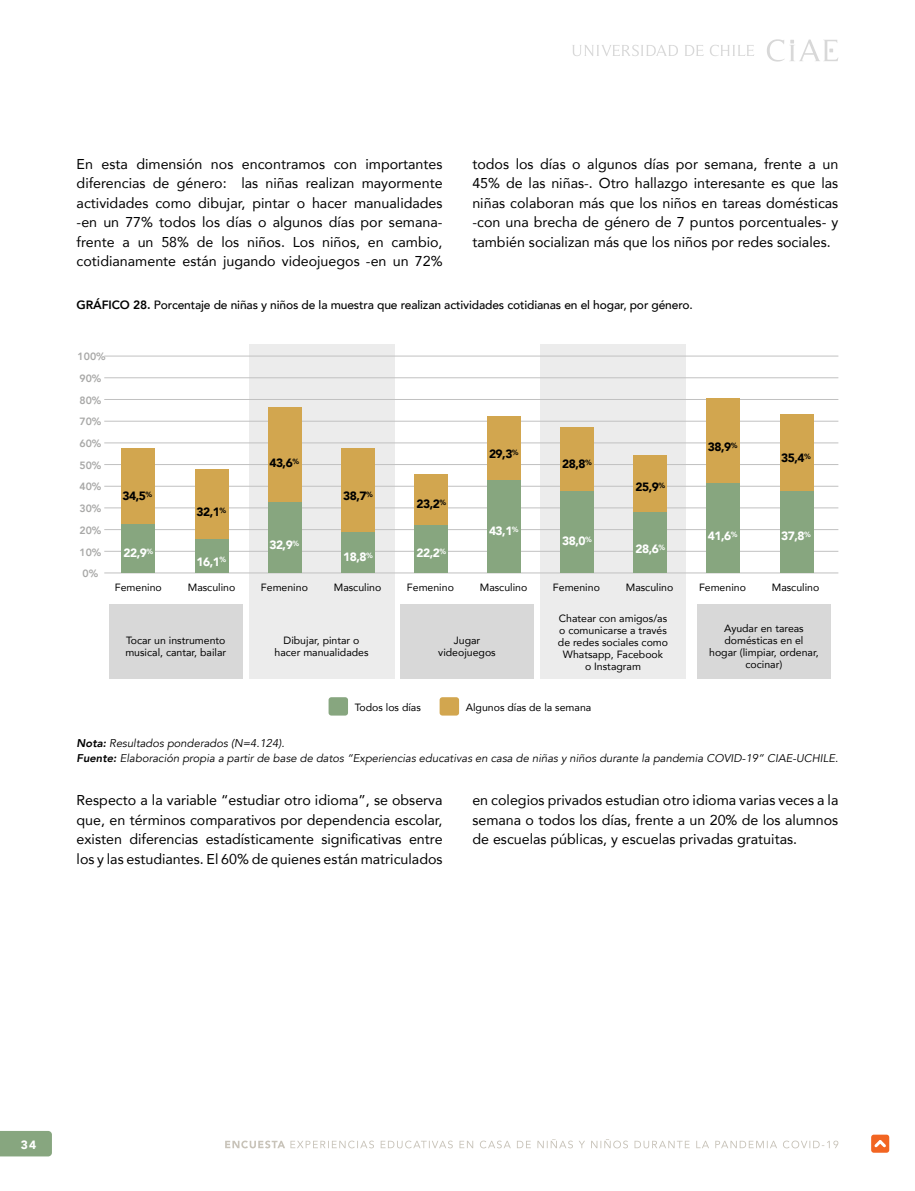
<style>
.page{position:relative;width:915px;height:1191px;background:#fff}
.page>*{position:absolute;margin:0;border:0;box-sizing:border-box;transform-origin:0 0}
.t1{font:14.25px/19.5px "Avenir";color:#000;text-align:justify}
.t2{font:500 12px "Avenir";letter-spacing:-.01em;color:#000}
.t3{font:900 12px "Avenir";letter-spacing:-.04em;color:#fff}
.t4{font:900 12px "Avenir";letter-spacing:-.04em;color:#000}
.t5{font:italic 11.25px/15px "Avenir";color:#000}
.t6{font:10.5px/12px "Avenir";color:#000;text-align:center}
.t7{font:800 10.5px/21.8px "Avenir";color:#a8a8a7}
.s1{font-weight:800}
</style>
<div class="page">
<svg style="left:0;top:1131px;width:52px;height:25px"></svg>
<svg style="left:767px;top:39px;width:71px;height:23px"></svg>
<svg style="left:225px;top:1139px;width:613px;height:9px"></svg>
<svg style="left:572px;top:45px;width:105px;height:11px"></svg>
<svg style="left:685px;top:45px;width:18px;height:11px"></svg>
<svg style="left:710px;top:45px;width:44px;height:11px"></svg>
<div style="left:328px;top:697px;width:20px;height:18px;background:#87a67f;border-radius:3px"></div>
<div style="left:439px;top:697px;width:20px;height:18px;background:#d2a64f;border-radius:3px"></div>
<div style="left:249px;top:344px;width:145px;height:335px;background:#ececec"></div>
<div style="left:540px;top:344px;width:145px;height:335px;background:#ececec"></div>
<hr style="left:104px;top:572px;width:734px;height:1px;background:#c1c1c1">
<hr style="left:104px;top:529px;width:734px;height:1px;background:#c1c1c1">
<hr style="left:104px;top:507px;width:734px;height:1px;background:#c1c1c1">
<hr style="left:104px;top:551px;width:734px;height:1px;background:#c1c1c1">
<hr style="left:104px;top:486px;width:734px;height:1px;background:#c1c1c1">
<hr style="left:104px;top:464px;width:734px;height:1px;background:#c1c1c1">
<hr style="left:104px;top:442px;width:734px;height:1px;background:#c1c1c1">
<hr style="left:104px;top:356px;width:734px;height:1px;background:#c1c1c1">
<hr style="left:104px;top:377px;width:734px;height:1px;background:#c1c1c1">
<hr style="left:104px;top:399px;width:734px;height:1px;background:#c1c1c1">
<hr style="left:104px;top:421px;width:734px;height:1px;background:#c1c1c1">
<div style="left:121px;top:523px;width:34px;height:50px;background:#87a67f"></div>
<div style="left:121px;top:448px;width:34px;height:75px;background:#d2a64f"></div>
<div style="left:194px;top:539px;width:34px;height:34px;background:#87a67f"></div>
<div style="left:194px;top:469px;width:34px;height:70px;background:#d2a64f"></div>
<div style="left:268px;top:502px;width:33px;height:71px;background:#87a67f"></div>
<div style="left:268px;top:407px;width:33px;height:95px;background:#d2a64f"></div>
<div style="left:341px;top:531px;width:33px;height:42px;background:#87a67f"></div>
<div style="left:341px;top:448px;width:33px;height:84px;background:#d2a64f"></div>
<div style="left:414px;top:525px;width:33px;height:48px;background:#87a67f"></div>
<div style="left:414px;top:474px;width:33px;height:51px;background:#d2a64f"></div>
<div style="left:487px;top:479px;width:33px;height:94px;background:#87a67f"></div>
<div style="left:487px;top:416px;width:33px;height:63px;background:#d2a64f"></div>
<div style="left:560px;top:490px;width:34px;height:83px;background:#87a67f"></div>
<div style="left:560px;top:427px;width:34px;height:63px;background:#d2a64f"></div>
<div style="left:633px;top:506px;width:34px;height:67px;background:#87a67f"></div>
<div style="left:633px;top:455px;width:34px;height:56px;background:#d2a64f"></div>
<div style="left:706px;top:482px;width:34px;height:91px;background:#87a67f"></div>
<div style="left:706px;top:398px;width:34px;height:84px;background:#d2a64f"></div>
<div style="left:779px;top:490px;width:34px;height:83px;background:#87a67f"></div>
<div style="left:779px;top:414px;width:34px;height:76px;background:#d2a64f"></div>
<div style="left:109px;top:604px;width:133px;height:75px;background:#d8d8d8"></div>
<div style="left:400px;top:604px;width:133px;height:75px;background:#d8d8d8"></div>
<div style="left:697px;top:604px;width:133px;height:75px;background:#d8d8d8"></div>
<div style="left:870px;top:1134px;width:18px;height:18px;background:#f26522;border-radius:3px"></div>
<svg style="left:871px;top:1137px;width:15px;height:13px"></svg>
<p class="t1" style="left:77px;top:154px;width:367px">En esta dimensión nos encontramos con importantes diferencias de género: las niñas realizan mayormente actividades como dibujar, pintar o hacer manualidades -en un 77% todos los días o algunos días por semana&shy;frente a un 58% de los niños. Los niños, en cambio, cotidianamente están jugando videojuegos -en un 72%</p>
<p class="t1" style="left:472px;top:154px;width:367px">todos los días o algunos días por semana, frente a un 45% de las niñas-. Otro hallazgo interesante es que las niñas colaboran más que los niños en tareas domésticas -con una brecha de género de 7 puntos porcentuales- y también socializan más que los niños por redes sociales.</p>
<p class="t2" style="left:77px;top:295px;width:617px"><span class="s1">GRÁFICO 28.</span> Porcentaje de niñas y niños de la muestra que realizan actividades cotidianas en el hogar, por género.</p>
<p class="t7" style="left:78px;top:346px;width:30px">100%<br>90%<br>80%<br>70%</p>
<p class="t7" style="left:79px;top:432px;width:23px">60%</p>
<p class="t7" style="left:79px;top:454px;width:23px">50%</p>
<p class="t4" style="left:269px;top:452px;width:31px">43,6<sup>%</sup></p>
<p class="t4" style="left:489px;top:444px;width:31px">29,3<sup>%</sup></p>
<p class="t4" style="left:562px;top:453px;width:31px">28,8<sup>%</sup></p>
<p class="t4" style="left:707px;top:436px;width:31px">38,9<sup>%</sup></p>
<p class="t4" style="left:781px;top:448px;width:31px">35,4<sup>%</sup></p>
<p class="t7" style="left:79px;top:476px;width:23px">40%</p>
<p class="t7" style="left:79px;top:497px;width:23px">30%</p>
<p class="t7" style="left:79px;top:541px;width:23px">10%</p>
<p class="t7" style="left:79px;top:519px;width:23px">20%</p>
<p class="t4" style="left:122px;top:485px;width:31px">34,5<sup>%</sup></p>
<p class="t3" style="left:123px;top:542px;width:31px">22,9<sup>%</sup></p>
<p class="t4" style="left:196px;top:501px;width:31px">32,1<sup>%</sup></p>
<p class="t3" style="left:196px;top:551px;width:31px">16,1<sup>%</sup></p>
<p class="t3" style="left:269px;top:534px;width:31px">32,9<sup>%</sup></p>
<p class="t4" style="left:343px;top:485px;width:31px">38,7<sup>%</sup></p>
<p class="t4" style="left:416px;top:493px;width:31px">23,2<sup>%</sup></p>
<p class="t3" style="left:343px;top:547px;width:31px">18,8<sup>%</sup></p>
<p class="t3" style="left:416px;top:542px;width:31px">22,2<sup>%</sup></p>
<p class="t3" style="left:489px;top:521px;width:31px">43,1<sup>%</sup></p>
<p class="t3" style="left:562px;top:530px;width:31px">38,0<sup>%</sup></p>
<p class="t4" style="left:635px;top:477px;width:31px">25,9<sup>%</sup></p>
<p class="t3" style="left:635px;top:538px;width:31px">28,6<sup>%</sup></p>
<p class="t3" style="left:707px;top:526px;width:31px">41,6<sup>%</sup></p>
<p class="t3" style="left:781px;top:526px;width:31px">37,8<sup>%</sup></p>
<p class="t7" style="left:82px;top:563px;width:17px">0%</p>
<p class="t6" style="left:115px;top:581px;width:48px">Femenino</p>
<p class="t6" style="left:188px;top:581px;width:49px">Masculino</p>
<p class="t6" style="left:261px;top:581px;width:48px">Femenino</p>
<p class="t6" style="left:334px;top:581px;width:49px">Masculino</p>
<p class="t6" style="left:407px;top:581px;width:48px">Femenino</p>
<p class="t6" style="left:479px;top:581px;width:49px">Masculino</p>
<p class="t6" style="left:552px;top:581px;width:48px">Femenino</p>
<p class="t6" style="left:625px;top:581px;width:49px">Masculino</p>
<p class="t6" style="left:698px;top:581px;width:48px">Femenino</p>
<p class="t6" style="left:771px;top:581px;width:49px">Masculino</p>
<p class="t6" style="left:125px;top:634px;width:102px;text-align:left">Tocar un instrumento musical, cantar, bailar</p>
<p class="t6" style="left:274px;top:634px;width:95px">Dibujar, pintar o hacer manualidades</p>
<p class="t6" style="left:438px;top:634px;width:59px">Jugar videojuegos</p>
<p class="t6" style="left:557px;top:612px;width:112px">Chatear con amigos/as o comunicarse a través de redes sociales como<br>Whatsapp, Facebook<br>o Instagram</p>
<p class="t6" style="left:709px;top:622px;width:111px">Ayudar en tareas domésticas en el<br>hogar (limpiar, ordenar, cocinar)</p>
<p class="t6" style="left:354px;top:701px;width:68px">Todos los días</p>
<p class="t6" style="left:465px;top:701px;width:127px">Algunos días de la semana</p>
<p class="t5" style="left:77px;top:736px;width:763px"><span class="s1">Nota:</span> Resultados ponderados (N=4.124).<br><span class="s1">Fuente:</span> Elaboración propia a partir de base de datos “Experiencias educativas en casa de niñas y niños durante la pandemia COVID-19” CIAE-UCHILE.</p>
<p class="t1" style="left:77px;top:790px;width:367px">Respecto a la variable “estudiar otro idioma”, se observa que, en términos comparativos por dependencia escolar, existen diferencias estadísticamente significativas entre los y las estudiantes. El 60% de quienes están matriculados</p>
<p class="t1" style="left:472px;top:790px;width:367px">en colegios privados estudian otro idioma varias veces a la semana o todos los días, frente a un 20% de los alumnos de escuelas públicas, y escuelas privadas gratuitas.</p>
<p class="t3" style="left:21px;top:1134px;width:17px">34</p>
</div>
